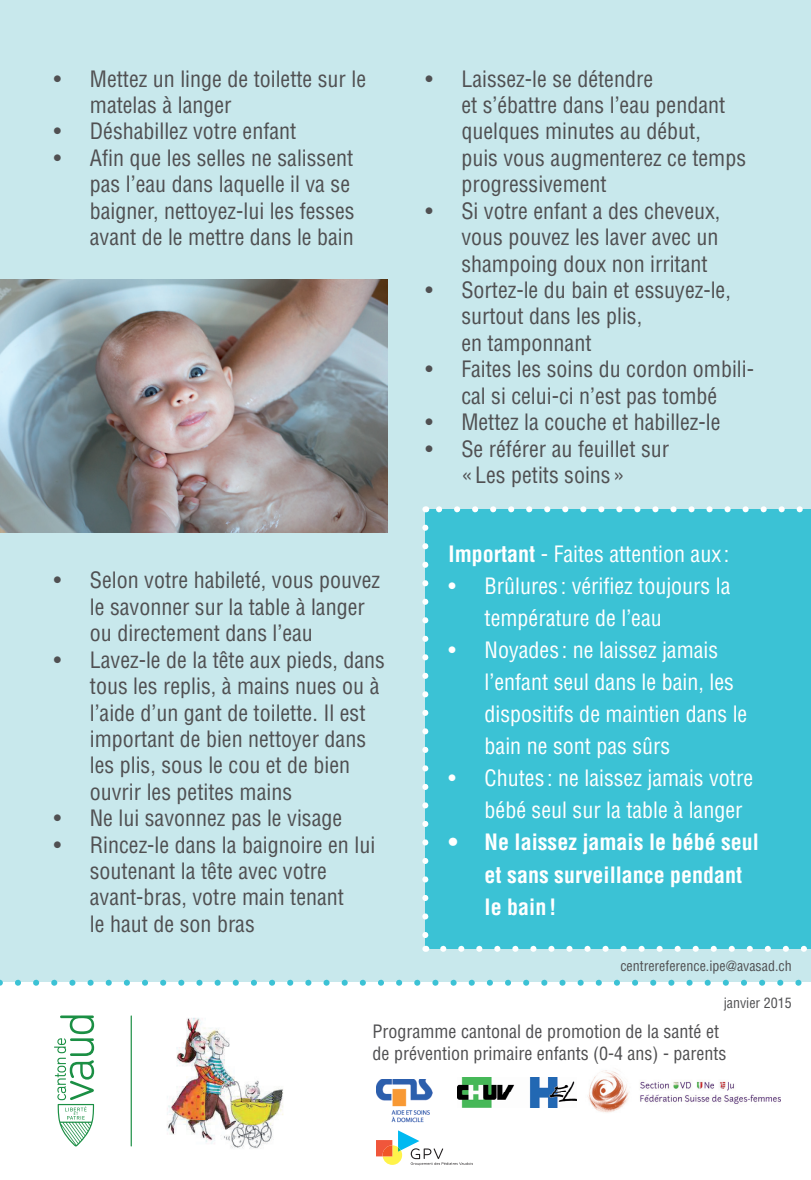
<style>
.page{position:relative;width:811px;height:1180px;background:#fff}
.page>*{position:absolute;margin:0;border:0;box-sizing:border-box;transform-origin:0 0}
.t1{font:condensed 22px/26.4px "Helvetica";color:#505052}
.t2{font:condensed 22px/32px "Helvetica";color:#fff}
.t3{font:700 condensed 22px/32px "Helvetica";color:#fff}
.t4{font:condensed 18px/21.6px "Helvetica";color:#505052}
.t5{font:condensed 14px "Helvetica";color:#505052}
.s1{font-weight:700}
</style>
<div class="page">
<div style="left:0;top:0;width:811px;height:982px;background:#c8e8ec"></div>
<svg style="left:0;top:979px;width:798px;height:6px"></svg>
<div style="left:425px;top:509px;width:386px;height:439px;background:#3bc2d5"></div>
<svg style="left:422px;top:527px;width:6px;height:411px"></svg>
<svg style="left:436px;top:506px;width:364px;height:6px"></svg>
<svg style="left:443px;top:945px;width:368px;height:6px"></svg>
<svg style="left:54px;top:1015px;width:40px;height:131px"></svg>
<hr style="left:131px;top:1015px;width:1px;height:131px;background:#1b8f44">
<img style="left:0;top:279px;width:388px;height:253px">
<img style="left:457px;top:1077px;width:119px;height:30px">
<img style="left:376px;top:1079px;width:56px;height:43px">
<img style="left:587px;top:1070px;width:194px;height:43px">
<img style="left:167px;top:1018px;width:117px;height:131px">
<svg style="left:376px;top:1130px;width:97px;height:35px"></svg>
<p class="t1" style="left:90px;top:65px;width:278px;text-indent:-36px">• Mettez un linge de toilette sur le matelas à langer</p>
<p class="t1" style="left:54px;top:118px;width:244px">• Déshabillez votre enfant</p>
<p class="t1" style="left:90px;top:144px;width:266px;text-indent:-36px">• Afin que les selles ne salissent pas l’eau dans laquelle il va se baigner, nettoyez-lui les fesses avant de le mettre dans le bain</p>
<p class="t1" style="left:90px;top:567px;width:292px;text-indent:-36px">• Selon votre habileté, vous pouvez le savonner sur la table à langer ou directement dans l’eau</p>
<p class="t1" style="left:90px;top:646px;width:297px;text-indent:-36px">• Lavez-le de la tête aux pieds, dans tous les replis, à mains nues ou à l’aide d’un gant de toilette. Il est important de bien nettoyer dans les plis, sous le cou et de bien ouvrir les petites mains</p>
<p class="t1" style="left:54px;top:804px;width:290px">• Ne lui savonnez pas le visage</p>
<p class="t1" style="left:90px;top:831px;width:287px;text-indent:-36px">• Rincez-le dans la baignoire en lui soutenant la tête avec votre avant-bras, votre main tenant<br>le haut de son bras</p>
<p class="t1" style="left:461px;top:65px;width:286px;text-indent:-36px">• Laissez-le se détendre<br>et s’ébattre dans l’eau pendant quelques minutes au début,<br>puis vous augmenterez ce temps progressivement</p>
<p class="t1" style="left:461px;top:197px;width:261px;text-align:justify;text-indent:-36px">• Si votre enfant a des cheveux, vous pouvez les laver avec un shampoing doux non irritant</p>
<p class="t1" style="left:461px;top:276px;width:271px;text-indent:-36px">• Sortez-le du bain et essuyez-le, surtout dans les plis,<br>en tamponnant</p>
<p class="t1" style="left:425px;top:356px;width:330px;text-align:center">• Faites les soins du cordon ombili&shy;cal si celui-ci n’est pas tombé</p>
<p class="t1" style="left:425px;top:408px;width:296px">• Mettez la couche et habillez-le</p>
<p class="t1" style="left:425px;top:435px;width:245px;text-align:center">• Se référer au feuillet sur « Les petits soins »</p>
<p class="t2" style="left:448px;top:538px;width:282px"><span class="s1">Important</span> - Faites attention aux :</p>
<p class="t2" style="left:484px;top:570px;width:247px;text-indent:-36px">• Brûlures : vérifiez toujours la température de l’eau</p>
<p class="t2" style="left:484px;top:634px;width:264px;text-indent:-36px">• Noyades : ne laissez jamais l’enfant seul dans le bain, les dispositifs de maintien dans le bain ne sont pas sûrs</p>
<p class="t2" style="left:484px;top:762px;width:270px;text-indent:-36px">• Chutes : ne laissez jamais votre bébé seul sur la table à langer</p>
<p class="t3" style="left:484px;top:826px;width:276px;text-indent:-36px">• Ne laissez jamais le bébé seul et sans surveillance pendant le bain !</p>
<p class="t5" style="left:620px;top:957px;width:173px">centrereference.ipe@avasad.ch</p>
<p class="t5" style="left:724px;top:994px;width:70px">janvier 2015</p>
<p class="t4" style="left:372px;top:1020px;width:355px">Programme cantonal de promotion de la santé et de prévention primaire enfants (0-4 ans) - parents</p>
</div>
